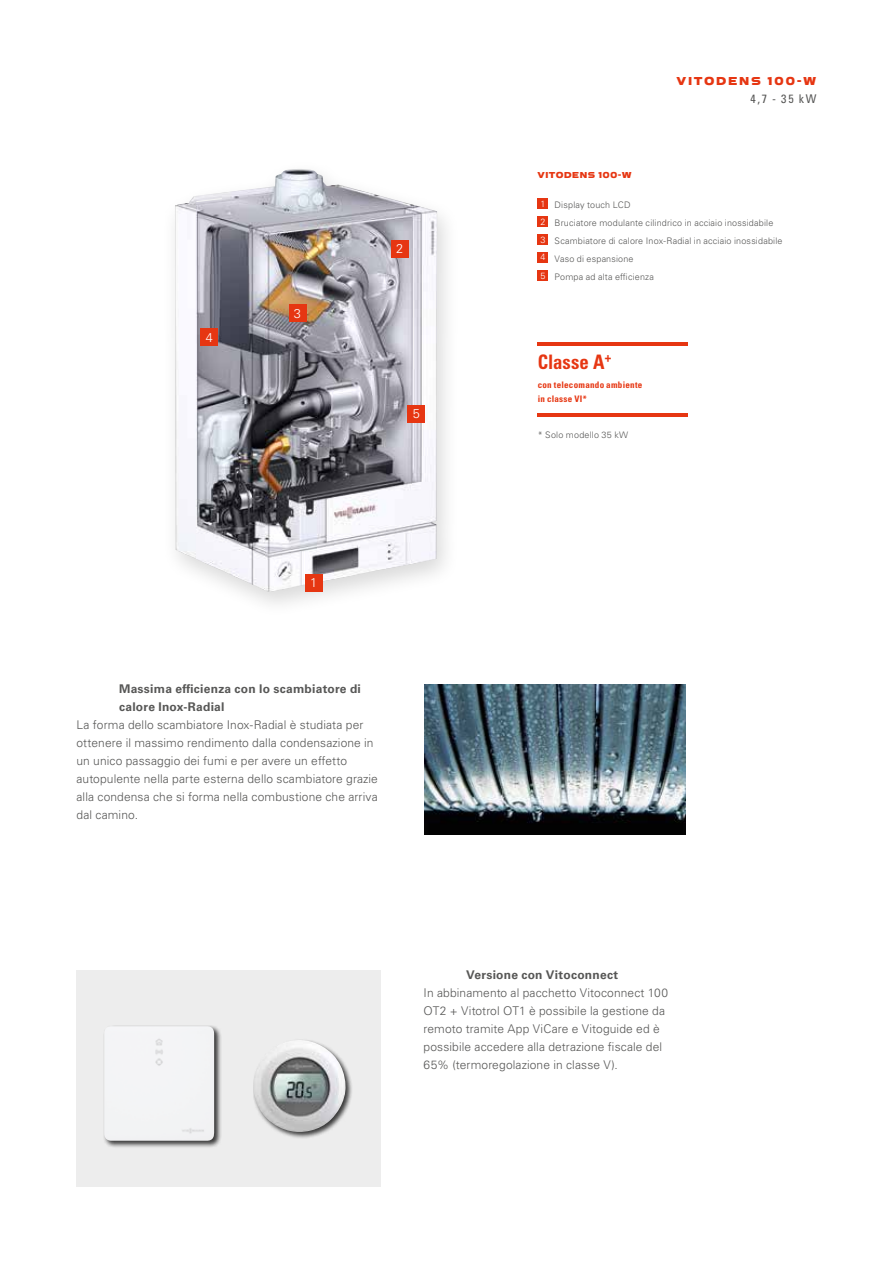
<style>
.page{position:relative;width:893px;height:1263px;background:#fff}
.page>*{position:absolute;margin:0;border:0;box-sizing:border-box;transform-origin:0 0}
.t1{font:19.95px "Univers LTCYR 67 Bold Cond";color:#e63612;scale:.94 1}
.t2{font:300 12.75px "Univers LTCYR 45";color:#fff}
.t3{font:300 12px/18px "Univers LTCYR 45";letter-spacing:.01em;color:#575756}
.t4{font:700 12px/18px "Univers LTCYR 65";letter-spacing:.02em;color:#575756}
.t5{font:12px "VIESSMANN Normal";letter-spacing:.105em;color:#e63612}
.t6{font:condensed 12px "Univers LTCYR 57";color:#575756}
.t7{font:300 9px/18px "Univers LTCYR 45";letter-spacing:.02em;color:#575756}
.t8{font:9px/13.5px "Univers LTCYR 67 Bold Cond";letter-spacing:.025em;color:#e63612}
.t9{font:9px "VIESSMANN Normal";letter-spacing:.015em;color:#e63612}
.t10{font:300 9px/18px "Univers LTCYR 45";color:#fff;text-align:justify}
</style>
<div class="page">
<div style="left:161px;top:159px;width:299px;height:459px;background:#000;opacity:.15"></div>
<img style="left:175px;top:169px;width:262px;height:423px">
<div style="left:76px;top:970px;width:305px;height:216px;background:#ededed"></div>
<div style="left:103px;top:1025px;width:119px;height:123px;background:#000;opacity:.75"></div>
<div style="left:104px;top:1026px;width:110px;height:115px;background:#f3f4f6"></div>
<img style="left:425px;top:685px;width:261px;height:149px">
<div style="left:305px;top:574px;width:17px;height:17px;background:#e63612"></div>
<div style="left:391px;top:240px;width:17px;height:17px;background:#e63612"></div>
<div style="left:289px;top:305px;width:17px;height:17px;background:#e63612"></div>
<div style="left:201px;top:328px;width:17px;height:17px;background:#e63612"></div>
<div style="left:538px;top:198px;width:10px;height:11px;background:#e63612"></div>
<div style="left:538px;top:216px;width:10px;height:11px;background:#e63612"></div>
<div style="left:538px;top:234px;width:10px;height:11px;background:#e63612"></div>
<div style="left:538px;top:252px;width:10px;height:10px;background:#e63612"></div>
<div style="left:538px;top:270px;width:10px;height:11px;background:#e63612"></div>
<div style="left:408px;top:405px;width:17px;height:17px;background:#e63612"></div>
<hr style="left:537px;top:342px;width:151px;height:4px;background:#e63612">
<hr style="left:537px;top:413px;width:151px;height:4px;background:#e63612">
<div style="left:253px;top:1038px;width:100px;height:102px;background:#000;opacity:.75"></div>
<img style="left:253px;top:1039px;width:94px;height:95px">
<p class="t2" style="left:206px;top:329px;width:9px">4</p>
<p class="t2" style="left:294px;top:305px;width:9px">3</p>
<p class="t2" style="left:396px;top:240px;width:9px">2</p>
<p class="t2" style="left:413px;top:405px;width:9px">5</p>
<p class="t2" style="left:310px;top:574px;width:9px">1</p>
<p class="t4" style="left:119px;top:679px;width:243px">Massima efficienza con lo scambiatore di calore Inox-Radial</p>
<p class="t3" style="left:77px;top:716px;width:303px">La forma dello scambiatore Inox-Radial è studiata per ottenere il massimo rendimento dalla condensazione in un unico passaggio dei fumi e per avere un effetto autopulente nella parte esterna dello scambiatore grazie alla condensa che si forma nella combustione che arriva dal camino.</p>
<p class="t5" style="left:676px;top:73px;width:141px">VITODENS 100-W</p>
<p class="t6" style="left:750px;top:91px;width:67px">4,7 - 35 kW</p>
<p class="t9" style="left:537px;top:169px;width:96px">VITODENS 100-W</p>
<p class="t7" style="left:555px;top:196px;width:230px">Display touch LCD<br>Bruciatore modulante cilindrico in acciaio inossidabile Scambiatore di calore Inox-Radial in acciaio inossidabile Vaso di espansione<br>Pompa ad alta efficienza</p>
<p class="t10" style="left:540px;top:195px;width:7px">1<br>2<br>3<br>4<br>5</p>
<h1 class="t1" style="left:538px;top:350px;width:80px">Classe A<sup>+</sup></h1>
<p class="t8" style="left:538px;top:378px;width:106px">con telecomando ambiente in classe VI*</p>
<p class="t7" style="left:538px;top:425px;width:92px">* Solo modello 35 kW</p>
<p class="t4" style="left:466px;top:965px;width:154px">Versione con Vitoconnect</p>
<p class="t3" style="left:424px;top:983px;width:246px">In abbinamento al pacchetto Vitoconnect 100<br>OT2 + Vitotrol OT1 è possibile la gestione da remoto tramite App ViCare e Vitoguide ed è possibile accedere alla detrazione fiscale del 65% (termoregolazione in classe V).</p>
</div>
